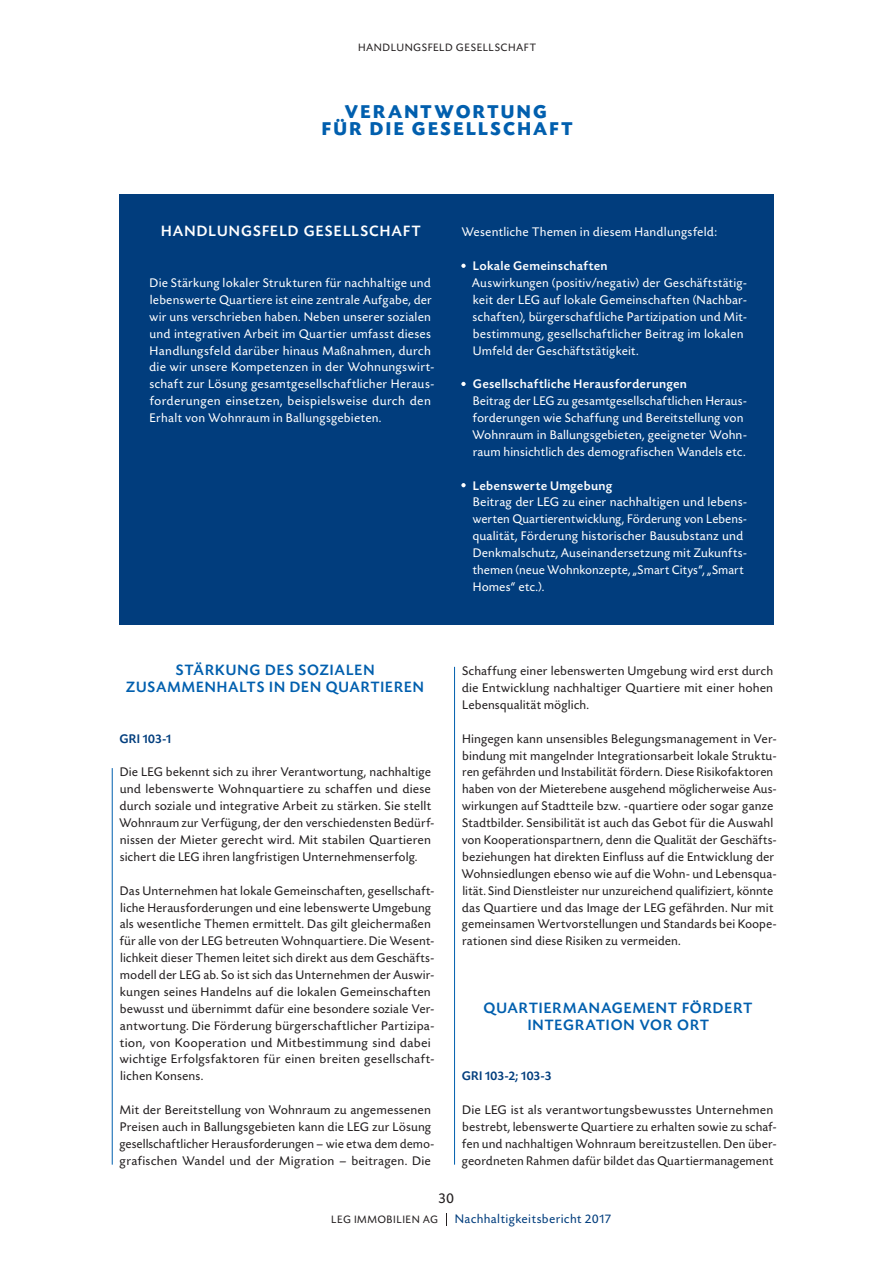
<style>
.page{position:relative;width:893px;height:1263px;background:#fff}
.page>*{position:absolute;margin:0;border:0;box-sizing:border-box;transform-origin:0 0}
.Headline_1{font:700 19.5px/16.8px "Today SHOP";letter-spacing:.15em;color:#015fae;text-align:center}
.Headline_2{font:500 15.75px/16.8px "Today SHOP";letter-spacing:.1em;color:#015fae;text-align:center}
.t1{font:500 15.75px "Today SHOP";letter-spacing:.11em;color:#fff}
.t2{font:15px "Today SHOP";color:#231f20}
.Copy{font:13.2px/16.8px "Today SHOP";letter-spacing:.05em;color:#231f20}
.t3{font:13.2px/16.8px "Today SHOP";letter-spacing:.055em;color:#fff}
.t4{font:500 13.2px "Today SHOP";letter-spacing:.065em;color:#fff}
.t5{font:13.2px "Today SHOP";letter-spacing:.07em;color:#013d7d}
.GRI{font:500 13.2px "Today SHOP";letter-spacing:.055em;color:#013d7d}
.Kolumnentitel_2{font:11.25px "Today SHOP";letter-spacing:.1em;color:#231f20}
</style>
<div class="page">
<svg style="left:446px;top:1213px;width:1px;height:13px"></svg>
<div style="left:119px;top:194px;width:655px;height:431px;background:#013d7d"></div>
<svg style="left:461px;top:264px;width:5px;height:4px"></svg>
<svg style="left:461px;top:382px;width:5px;height:4px"></svg>
<svg style="left:461px;top:483px;width:5px;height:4px"></svg>
<hr style="left:112px;top:768px;width:1px;height:397px;background:#015fae">
<hr style="left:454px;top:667px;width:1px;height:498px;background:#015fae">
<p class="Kolumnentitel_2" style="left:358px;top:41px;width:179px">HANDLUNGSFELD GESELLSCHAFT</p>
<p class="Headline_1" style="left:322px;top:104px;width:252px">VERANTWORTUNG<br>FÜR DIE GESELLSCHAFT</p>
<p class="t1" style="left:162px;top:223px;width:261px">HANDLUNGSFELD GESELLSCHAFT</p>
<p class="t3" style="left:150px;top:275px;width:286px">Die Stärkung lokaler Strukturen für nachhaltige und lebenswerte Quartiere ist eine zentrale Aufgabe, der wir uns verschrieben haben. Neben unserer sozialen und integrativen Arbeit im Quartier umfasst dieses Handlungsfeld darüber hinaus Maßnahmen, durch die wir unsere Kompetenzen in der Wohnungswirt&shy;schaft zur Lösung gesamtgesellschaftlicher Heraus&shy;forderungen einsetzen, beispielsweise durch den Erhalt von Wohnraum in Ballungsgebieten.</p>
<p class="t3" style="left:462px;top:224px;width:257px">Wesentliche Themen in diesem Handlungsfeld:</p>
<p class="t4" style="left:473px;top:259px;width:136px">Lokale Gemeinschaften</p>
<p class="t3" style="left:472px;top:275px;width:276px">Auswirkungen (positiv/negativ) der Geschäftstätig&shy;keit der LEG auf lokale Gemeinschaften (Nachbar&shy;schaften), bürgerschaftliche Partizipation und Mit&shy;bestimmung, gesellschaftlicher Beitrag im lokalen Umfeld der Geschäftstätigkeit.</p>
<p class="t4" style="left:473px;top:377px;width:215px">Gesellschaftliche Herausforderungen</p>
<p class="t3" style="left:472px;top:393px;width:276px">Beitrag der LEG zu gesamtgesellschaftlichen Heraus&shy;forderungen wie Schaffung und Bereitstellung von Wohnraum in Ballungsgebieten, geeigneter Wohn&shy;raum hinsichtlich des demografischen Wandels etc.</p>
<p class="t4" style="left:473px;top:478px;width:140px">Lebenswerte Umgebung</p>
<p class="t3" style="left:473px;top:494px;width:276px">Beitrag der LEG zu einer nachhaltigen und lebens&shy;werten Quartierentwicklung, Förderung von Lebens&shy;qualität, Förderung historischer Bausubstanz und Denkmalschutz, Auseinandersetzung mit Zukunfts&shy;themen (neue Wohnkonzepte, „Smart Citys“, „Smart Homes“ etc.).</p>
<p class="Headline_2" style="left:126px;top:662px;width:299px">STÄRKUNG DES SOZIALEN<br>ZUSAMMENHALTS IN DEN QUARTIEREN</p>
<p class="GRI" style="left:120px;top:732px;width:53px">GRI 103-1</p>
<p class="Copy" style="left:119px;top:764px;width:316px">Die LEG bekennt sich zu ihrer Verantwortung, nachhaltige und lebenswerte Wohnquartiere zu schaffen und diese durch soziale und integrative Arbeit zu stärken. Sie stellt Wohnraum zur Verfügung, der den verschiedensten Bedürf&shy;nissen der Mieter gerecht wird. Mit stabilen Quartieren sichert die LEG ihren langfristigen Unternehmenserfolg.</p>
<p class="Copy" style="left:120px;top:882px;width:316px">Das Unternehmen hat lokale Gemeinschaften, gesellschaft&shy;liche Herausforderungen und eine lebenswerte Umgebung als wesentliche Themen ermittelt. Das gilt gleichermaßen für alle von der LEG betreuten Wohnquartiere. Die Wesent&shy;lichkeit dieser Themen leitet sich direkt aus dem Geschäfts&shy;modell der LEG ab. So ist sich das Unternehmen der Auswir&shy;kungen seines Handelns auf die lokalen Gemeinschaften bewusst und übernimmt dafür eine besondere soziale Ver&shy;antwortung. Die Förderung bürgerschaftlicher Partizipa&shy;tion, von Kooperation und Mitbestimmung sind dabei wichtige Erfolgsfaktoren für einen breiten gesellschaft&shy;lichen Konsens.</p>
<p class="Copy" style="left:120px;top:1102px;width:315px">Mit der Bereitstellung von Wohnraum zu angemessenen Preisen auch in Ballungsgebieten kann die LEG zur Lösung gesellschaftlicher Herausforderungen – wie etwa dem demo&shy;grafischen Wandel und der Migration – beitragen. Die</p>
<p class="Copy" style="left:462px;top:663px;width:312px;text-align:justify">Schaffung einer lebenswerten Umgebung wird erst durch die Entwicklung nachhaltiger Quartiere mit einer hohen Lebensqualität möglich.</p>
<p class="Copy" style="left:462px;top:730px;width:316px">Hingegen kann unsensibles Belegungsmanagement in Ver&shy;bindung mit mangelnder Integrationsarbeit lokale Struktu&shy;ren gefährden und Instabilität fördern. Diese Risikofaktoren haben von der Mieterebene ausgehend möglicherweise Aus&shy;wirkungen auf Stadtteile bzw. -quartiere oder sogar ganze Stadtbilder. Sensibilität ist auch das Gebot für die Auswahl von Kooperationspartnern, denn die Qualität der Geschäfts&shy;beziehungen hat direkten Einfluss auf die Entwicklung der Wohnsiedlungen ebenso wie auf die Wohn- und Lebensqua&shy;lität. Sind Dienstleister nur unzureichend qualifiziert, könnte das Quartiere und das Image der LEG gefährden. Nur mit gemeinsamen Wertvorstellungen und Standards bei Koope&shy;rationen sind diese Risiken zu vermeiden.</p>
<p class="Headline_2" style="left:484px;top:1000px;width:270px">QUARTIERMANAGEMENT FÖRDERT<br>INTEGRATION VOR ORT</p>
<p class="GRI" style="left:462px;top:1069px;width:90px">GRI 103-2; 103-3</p>
<p class="Copy" style="left:462px;top:1102px;width:316px">Die LEG ist als verantwortungsbewusstes Unternehmen bestrebt, lebenswerte Quartiere zu erhalten sowie zu schaf&shy;fen und nachhaltigen Wohnraum bereitzustellen. Den über&shy;geordneten Rahmen dafür bildet das Quartiermanagement</p>
<p class="t2" style="left:439px;top:1190px;width:16px">30</p>
<p class="Kolumnentitel_2" style="left:332px;top:1213px;width:108px">LEG IMMOBILIEN AG</p>
<p class="t5" style="left:455px;top:1212px;width:157px">Nachhaltigkeitsbericht 2017</p>
</div>
